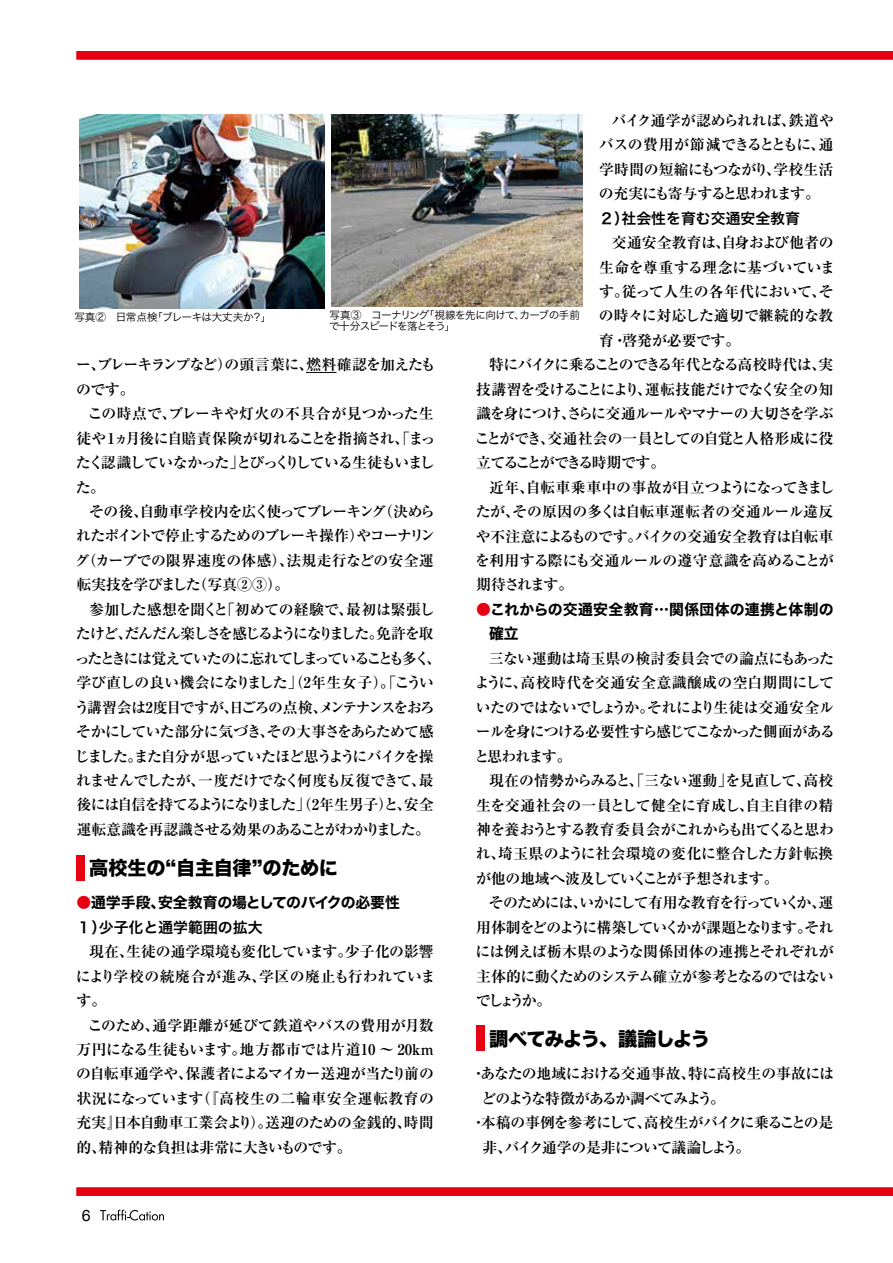
<style>
.page{position:relative;width:893px;height:1263px;background:#fff}
.page>*{position:absolute;margin:0;border:0;box-sizing:border-box;transform-origin:0 0}
.t1{font:19.2px "Hira Kaku Std N W8";letter-spacing:-.02em;color:#000}
.t2{font:19.2px "Hira Kaku Std N W8";letter-spacing:-.045em;color:#000}
.t3{font:15.9px "Helvetica Neue";color:#000}
.t4{font:700 14.85px/24.5px "Ryumin Pro";letter-spacing:-.045em;color:#000;text-align:justify}
.t5{font:700 14.85px/24.5px "Ryumin Pro";letter-spacing:-.075em;color:#000;text-align:center}
.t6{font:14.85px/24.5px "Hira Kaku Std N W7";color:#000}
.t7{font:700 14.85px "Ryumin Pro";letter-spacing:-.01em;color:#000}
.t8{font:700 14.85px "Ryumin Pro";letter-spacing:.005em;color:#000}
.t9{font:14.85px "Hira Kaku Std N W6";color:#000}
.t10{font:700 14.85px "Ryumin Pro";letter-spacing:-.095em;color:#000}
.t11{font:700 14.85px "Ryumin Pro";letter-spacing:-.025em;color:#000}
.t12{font:700 14.85px "Ryumin Pro";letter-spacing:-.005em;color:#000}
.t13{font:700 14.85px "Ryumin Pro";letter-spacing:-.11em;color:#000}
.t14{font:10.65px/11.7px "Hira Kaku Pro N W3";letter-spacing:-.055em;color:#000}
.s1{color:#e60012}
</style>
<div class="page">
<div style="left:77px;top:51px;width:816px;height:9px;background:#e60012"></div>
<div style="left:77px;top:1187px;width:816px;height:9px;background:#e60012"></div>
<svg style="left:100px;top:1210px;width:64px;height:10px"></svg>
<hr style="left:306px;top:372px;width:30px;height:1px;background:#000">
<div style="left:476px;top:1025px;width:9px;height:25px;background:#e60012"></div>
<div style="left:77px;top:855px;width:8px;height:25px;background:#e60012"></div>
<img style="left:80px;top:115px;width:245px;height:193px">
<img style="left:332px;top:115px;width:250px;height:191px">
<p class="t4" style="left:599px;top:107px;width:236px;text-indent:13px">バイク通学が認められれば、鉄道やバスの費用が節減できるとともに、通学時間の短縮にもつながり、学校生活の充実にも寄与すると思われます。</p>
<p class="t9" style="left:599px;top:207px;width:202px">２）社会性を育む交通安全教育</p>
<p class="t8" style="left:612px;top:231px;width:223px">交通安全教育は、自身および他者の</p>
<p class="t12" style="left:599px;top:255px;width:237px">生命を尊重する理念に基づいていま</p>
<p class="t7" style="left:599px;top:280px;width:236px">す。従って人生の各年代において、そ</p>
<p class="t7" style="left:599px;top:304px;width:236px">の時々に対応した適切で継続的な教</p>
<p class="t7" style="left:599px;top:329px;width:143px">育・啓発が必要です。</p>
<p class="t10" style="left:489px;top:353px;width:346px">特にバイクに乗ることのできる年代となる高校時代は、実</p>
<p class="t4" style="left:476px;top:376px;width:359px">技講習を受けることにより、運転技能だけでなく安全の知</p>
<p class="t4" style="left:476px;top:400px;width:359px">識を身につけ、さらに交通ルールやマナーの大切さを学ぶ</p>
<p class="t11" style="left:475px;top:426px;width:360px">ことができ、交通社会の一員としての自覚と人格形成に役</p>
<p class="t13" style="left:476px;top:451px;width:191px">立てることができる時期です。</p>
<p class="t4" style="left:489px;top:474px;width:347px">近年、自転車乗車中の事故が目立つようになってきまし</p>
<p class="t8" style="left:476px;top:500px;width:359px">たが、その原因の多くは自転車運転者の交通ルール違反</p>
<p class="t4" style="left:476px;top:523px;width:359px">や不注意によるものです。バイクの交通安全教育は自転車</p>
<p class="t4" style="left:475px;top:547px;width:360px">を利用する際にも交通ルールの遵守意識を高めることが</p>
<p class="t4" style="left:476px;top:572px;width:99px">期待されます。</p>
<p class="t6" style="left:489px;top:598px;width:346px;text-indent:-13px"><span class="s1">●</span>これからの交通安全教育…関係団体の連携と体制の確立</p>
<p class="t4" style="left:474px;top:645px;width:362px;text-indent:15px">三ない運動は埼玉県の検討委員会での論点にもあったように、高校時代を交通安全意識醸成の空白期間にしていたのではないでしょうか。それにより生徒は交通安全ルールを身につける必要性すら感じてこなかった側面があると思われます。</p>
<p class="t4" style="left:476px;top:767px;width:360px;text-indent:13px">現在の情勢からみると、「三ない運動」を見直して、高校生を交通社会の一員として健全に育成し、自主自律の精神を養おうとする教育委員会がこれからも出てくると思われ、埼玉県のように社会環境の変化に整合した方針転換が他の地域へ波及していくことが予想されます。</p>
<p class="t4" style="left:476px;top:889px;width:360px;text-indent:13px">そのためには、いかにして有用な教育を行っていくか、運用体制をどのように構築していくかが課題となります。それには例えば栃木県のような関係団体の連携とそれぞれが主体的に動くためのシステム確立が参考となるのではないでしょうか。</p>
<p class="t2" style="left:489px;top:1028px;width:222px">調べてみよう、議論しよう</p>
<p class="t4" style="left:471px;top:1060px;width:364px">・あなたの地域における交通事故、特に高校生の事故には</p>
<p class="t4" style="left:481px;top:1085px;width:245px">どのような特徴があるか調べてみよう。</p>
<p class="t4" style="left:471px;top:1109px;width:364px">・本稿の事例を参考にして、高校生がバイクに乗ることの是</p>
<p class="t4" style="left:483px;top:1134px;width:269px">非、バイク通学の是非について議論しよう。</p>
<p class="t14" style="left:74px;top:310px;width:199px">写真②　日常点検「ブレーキは大丈夫か？」</p>
<p class="t14" style="left:329px;top:308px;width:253px">写真③　コーナリング「視線を先に向けて、カーブの手前で十分スピードを落とそう」</p>
<p class="t4" style="left:76px;top:351px;width:361px">ー、ブレーキランプなど）の頭言葉に、燃料確認を加えたものです。</p>
<p class="t4" style="left:76px;top:400px;width:361px;text-align:left;text-indent:12px">この時点で、ブレーキや灯火の不具合が見つかった生徒や１ヵ月後に自賠責保険が切れることを指摘され、「まったく認識していなかった」とびっくりしている生徒もいました。</p>
<p class="t4" style="left:75px;top:498px;width:362px;text-indent:14px">その後、自動車学校内を広く使ってブレーキング（決められたポイントで停止するためのブレーキ操作）やコーナリング（カーブでの限界速度の体感）、法規走行などの安全運転実技を学びました（写真②③）。</p>
<p class="t5" style="left:74px;top:596px;width:368px">参加した感想を聞くと「初めての経験で、最初は緊張し<br>たけど、だんだん楽しさを感じるようになりました。免許を取ったときには覚えていたのに忘れてしまっていることも多く、学び直しの良い機会になりました」（2年生女子）。「こういう講習会は2度目ですが、日ごろの点検、メンテナンスをおろそかにしていた部分に気づき、その大事さをあらためて感じました。また自分が思っていたほど思うようにバイクを操れませんでしたが、一度だけでなく何度も反復できて、最後には自信を持てるようになりました」（2年生男子）と、安全運転意識を再認識させる効果のあることがわかりました。</p>
<p class="t1" style="left:89px;top:857px;width:250px">高校生の“自主自律”のために</p>
<p class="t6" style="left:76px;top:891px;width:325px"><span class="s1">●</span>通学手段、安全教育の場としてのバイクの必要性</p>
<p class="t9" style="left:77px;top:916px;width:188px">１）少子化と通学範囲の拡大</p>
<p class="t4" style="left:76px;top:938px;width:361px;text-indent:13px">現在、生徒の通学環境も変化しています。少子化の影響により学校の統廃合が進み、学区の廃止も行われています。</p>
<p class="t4" style="left:76px;top:1012px;width:359px;text-indent:12px">このため、通学距離が延びて鉄道やバスの費用が月数万円になる生徒もいます。地方都市では片道10 〜 20kmの自転車通学や、保護者によるマイカー送迎が当たり前の状況になっています（『高校生の二輪車安全運転教育の充実』日本自動車工業会より）。送迎のための金銭的、時間的、精神的な負担は非常に大きいものです。</p>
<p class="t3" style="left:82px;top:1203px;width:10px">6</p>
</div>
